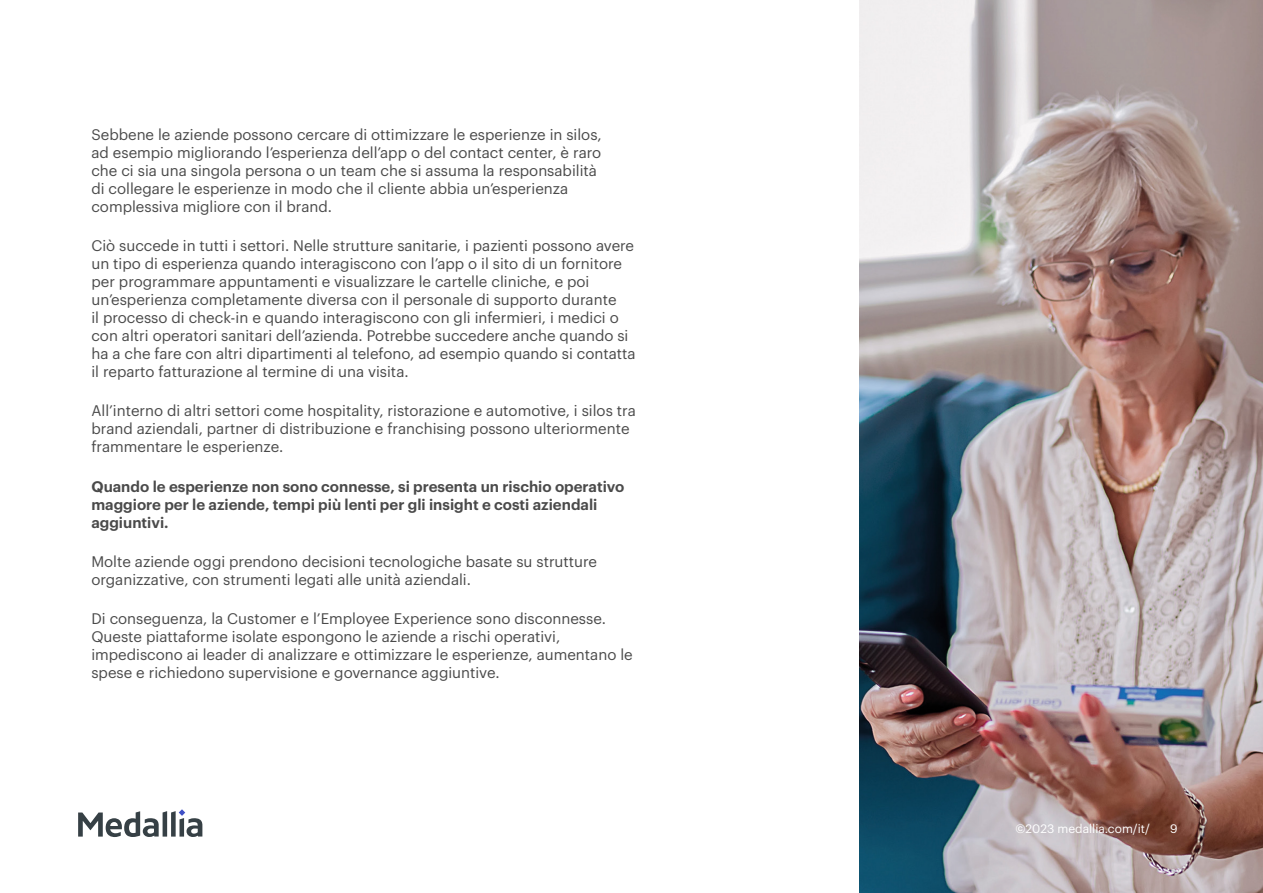
<style>
.page{position:relative;width:1263px;height:893px;background:#fff}
.page>*{position:absolute;margin:0;border:0;box-sizing:border-box;transform-origin:0 0}
.t1{font:15px/18px "Graphik";color:#4a4a4a}
.t2{font:600 15px/18px "Graphik";color:#4a4a4a}
.t3{font:12px "Graphik";color:#fff}
</style>
<div class="page">
<svg style="left:78px;top:809px;width:124px;height:28px"></svg>
<img style="left:859px;top:0;width:404px;height:893px">
<p class="t1" style="left:91px;top:124px;width:512px">Sebbene le aziende possono cercare di ottimizzare le esperienze in silos, ad esempio migliorando l’esperienza dell’app o del contact center, è raro che ci sia una singola persona o un team che si assuma la responsabilità di collegare le esperienze in modo che il cliente abbia un’esperienza complessiva migliore con il brand.</p>
<p class="t1" style="left:91px;top:235px;width:546px">Ciò succede in tutti i settori. Nelle strutture sanitarie, i pazienti possono avere un tipo di esperienza quando interagiscono con l’app o il sito di un fornitore per programmare appuntamenti e visualizzare le cartelle cliniche, e poi un’esperienza completamente diversa con il personale di supporto durante<br>il processo di check-in e quando interagiscono con gli infermieri, i medici o con altri operatori sanitari dell’azienda. Potrebbe succedere anche quando si ha a che fare con altri dipartimenti al telefono, ad esempio quando si contatta il reparto fatturazione al termine di una visita.</p>
<p class="t1" style="left:91px;top:401px;width:546px">All’interno di altri settori come hospitality, ristorazione e automotive, i silos tra brand aziendali, partner di distribuzione e franchising possono ulteriormente frammentare le esperienze.</p>
<p class="t2" style="left:91px;top:476px;width:534px">Quando le esperienze non sono connesse, si presenta un rischio operativo maggiore per le aziende, tempi più lenti per gli insight e costi aziendali aggiuntivi.</p>
<p class="t1" style="left:91px;top:551px;width:507px">Molte aziende oggi prendono decisioni tecnologiche basate su strutture organizzative, con strumenti legati alle unità aziendali.</p>
<p class="t1" style="left:91px;top:608px;width:543px">Di conseguenza, la Customer e l’Employee Experience sono disconnesse.<br>Queste piattaforme isolate espongono le aziende a rischi operativi, impediscono ai leader di analizzare e ottimizzare le esperienze, aumentano le spese e richiedono supervisione e governance aggiuntive.</p>
<p class="t3" style="left:1015px;top:820px;width:136px">©2023 medallia.com/it/</p>
<p class="t3" style="left:1170px;top:820px;width:9px">9</p>
</div>
